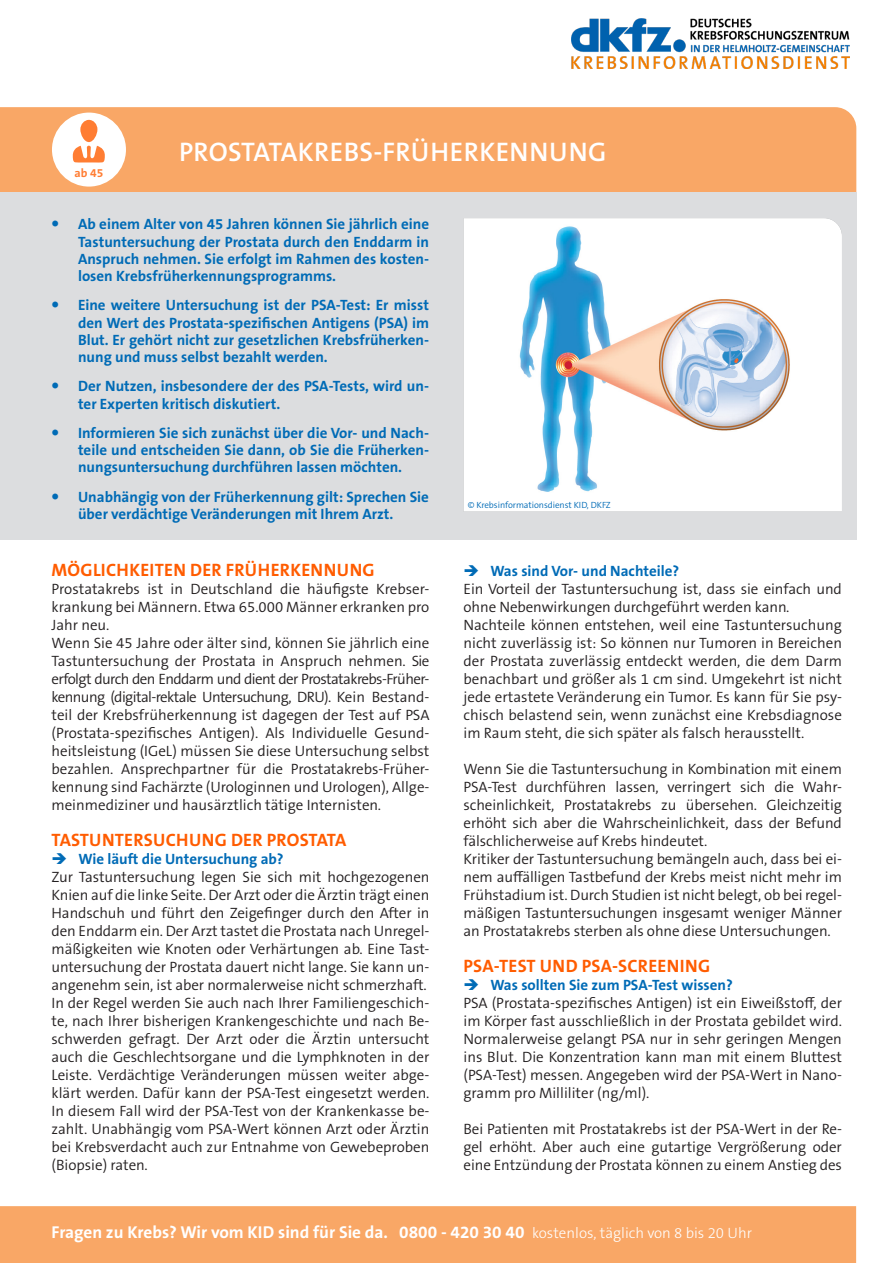
<style>
.page{position:relative;width:893px;height:1263px;background:#fff}
.page>*{position:absolute;margin:0;border:0;box-sizing:border-box;transform-origin:0 0}
.IBlatt_Überschrift{font:600 27px "The Sans B W6";letter-spacing:.015em;color:#fff}
.Headline_Orange_ls{font:700 18px "The Sans B W7";letter-spacing:.015em;color:#ff5c00}
.kurz_und_bündig_ohne{font:700 17.25px "The Sans B W7";color:#fff}
.Fließtext_ls{font:300 15px/18px "The Sans B W4";letter-spacing:-.005em;color:#231f20;text-align:justify}
.Aufzaehlung_Dots_bla{font:700 15px/17.2px "The Sans B W7";color:#006bb6;text-align:justify}
.Aufzaehlung_Blau_ls{font:700 15px "The Sans B W7";color:#006bb6}
.Subline_2{font:700 12px "The Sans B W7";color:#ff7d33}
.Copyright{font:300 9px "The Sans B W4";letter-spacing:-.005em;color:#006bb6}
.s1{font-family:"The Sans B W3";font-weight:300;font-size:15px}
</style>
<div class="page">
<img style="left:571px;top:19px;width:279px;height:50px">
<div style="left:0;top:107px;width:856px;height:85px;background:#f9a766"></div>
<div style="left:0;top:192px;width:857px;height:348px;background:#dcdddf"></div>
<svg style="left:52px;top:113px;width:74px;height:74px"></svg>
<div style="left:54px;top:114px;width:70px;height:70px;background:#fff;border-radius:50%"></div>
<svg style="left:73px;top:120px;width:32px;height:43px"></svg>
<div style="left:464px;top:218px;width:378px;height:293px;background:#fff"></div>
<img style="left:484px;top:224px;width:314px;height:271px">
<div style="left:0;top:1206px;width:856px;height:57px;background:#f9a766"></div>
<p class="Subline_2" style="left:75px;top:166px;width:30px">ab 45</p>
<h1 class="IBlatt_Überschrift" style="left:179px;top:134px;width:429px">PROSTATAKREBS-FRÜHERKENNUNG</h1>
<p class="Aufzaehlung_Dots_bla" style="left:78px;top:216px;width:352px">Ab einem Alter von 45 Jahren können Sie jährlich eine Tastuntersuchung der Prostata durch den Enddarm in Anspruch nehmen. Sie erfolgt im Rahmen des kosten&shy;losen Krebsfrüherkennungsprogramms.</p>
<p class="Aufzaehlung_Dots_bla" style="left:78px;top:297px;width:352px">Eine weitere Untersuchung ist der PSA-Test: Er misst den Wert des Prostata-spezifischen Antigens (PSA) im Blut. Er gehört nicht zur gesetzlichen Krebsfrüherken&shy;nung und muss selbst bezahlt werden.</p>
<p class="Aufzaehlung_Dots_bla" style="left:78px;top:378px;width:352px">Der Nutzen, insbesondere der des PSA-Tests, wird un&shy;ter Experten kritisch diskutiert.</p>
<p class="Aufzaehlung_Dots_bla" style="left:78px;top:424px;width:352px">Informieren Sie sich zunächst über die Vor- und Nach&shy;teile und entscheiden Sie dann, ob Sie die Früherken&shy;nungsuntersuchung durchführen lassen möchten.</p>
<p class="Aufzaehlung_Dots_bla" style="left:78px;top:488px;width:352px">Unabhängig von der Früherkennung gilt: Sprechen Sie über verdächtige Veränderungen mit Ihrem Arzt.</p>
<h2 class="Headline_Orange_ls" style="left:52px;top:558px;width:325px">MÖGLICHKEITEN DER FRÜHERKENNUNG</h2>
<p class="Fließtext_ls" style="left:51px;top:580px;width:379px">Prostatakrebs ist in Deutschland die häufigste Krebser&shy;krankung bei Männern. Etwa 65.000 Männer erkranken pro Jahr neu.</p>
<p class="Fließtext_ls" style="left:51px;top:634px;width:379px">Wenn Sie 45 Jahre oder älter sind, können Sie jährlich eine Tastuntersuchung der Prostata in Anspruch nehmen. Sie erfolgt durch den Enddarm und dient der Prostatakrebs-Früher&shy;kennung (digital-rektale Untersuchung, DRU). Kein Bestand&shy;teil der Krebsfrüherkennung ist dagegen der Test auf PSA (Prostata-spezifisches Antigen). Als Individuelle Gesund&shy;heitsleistung (IGeL) müssen Sie diese Untersuchung selbst bezahlen. Ansprechpartner für die Prostatakrebs-Früher&shy;kennung sind Fachärzte (Urologinnen und Urologen), Allge&shy;meinmediziner und hausärztlich tätige Internisten.</p>
<h2 class="Headline_Orange_ls" style="left:52px;top:828px;width:296px">TASTUNTERSUCHUNG DER PROSTATA</h2>
<p class="Aufzaehlung_Blau_ls" style="left:78px;top:849px;width:207px">Wie läuft die Untersuchung ab?</p>
<p class="Fließtext_ls" style="left:51px;top:868px;width:379px">Zur Tastuntersuchung legen Sie sich mit hochgezogenen Knien auf die linke Seite. Der Arzt oder die Ärztin trägt einen Handschuh und führt den Zeigefinger durch den After in den Enddarm ein. Der Arzt tastet die Prostata nach Unregel&shy;mäßigkeiten wie Knoten oder Verhärtungen ab. Eine Tast&shy;untersuchung der Prostata dauert nicht lange. Sie kann un&shy;angenehm sein, ist aber normalerweise nicht schmerzhaft.</p>
<p class="Fließtext_ls" style="left:51px;top:994px;width:379px">In der Regel werden Sie auch nach Ihrer Familiengeschich&shy;te, nach Ihrer bisherigen Krankengeschichte und nach Be&shy;schwerden gefragt. Der Arzt oder die Ärztin untersucht auch die Geschlechtsorgane und die Lymphknoten in der Leiste. Verdächtige Veränderungen müssen weiter abge&shy;klärt werden. Dafür kann der PSA-Test eingesetzt werden.<br>In diesem Fall wird der PSA-Test von der Krankenkasse be&shy;zahlt. Unabhängig vom PSA-Wert können Arzt oder Ärztin bei Krebsverdacht auch zur Entnahme von Gewebeproben (Biopsie) raten.</p>
<p class="Copyright" style="left:468px;top:500px;width:144px">© Krebsinformationsdienst KID, DKFZ</p>
<p class="Aufzaehlung_Blau_ls" style="left:490px;top:561px;width:190px">Was sind Vor- und Nachteile?</p>
<p class="Fließtext_ls" style="left:463px;top:580px;width:380px">Ein Vorteil der Tastuntersuchung ist, dass sie einfach und ohne Nebenwirkungen durchgeführt werden kann.</p>
<p class="Fließtext_ls" style="left:463px;top:616px;width:380px">Nachteile können entstehen, weil eine Tastuntersuchung nicht zuverlässig ist: So können nur Tumoren in Bereichen der Prostata zuverlässig entdeckt werden, die dem Darm benachbart und größer als 1 cm sind. Umgekehrt ist nicht jede ertastete Veränderung ein Tumor. Es kann für Sie psy&shy;chisch belastend sein, wenn zunächst eine Krebsdiagnose im Raum steht, die sich später als falsch herausstellt.</p>
<p class="Fließtext_ls" style="left:463px;top:760px;width:380px">Wenn Sie die Tastuntersuchung in Kombination mit einem PSA-Test durchführen lassen, verringert sich die Wahr&shy;scheinlichkeit, Prostatakrebs zu übersehen. Gleichzeitig erhöht sich aber die Wahrscheinlichkeit, dass der Befund fälschlicherweise auf Krebs hindeutet.</p>
<p class="Fließtext_ls" style="left:463px;top:850px;width:380px">Kritiker der Tastuntersuchung bemängeln auch, dass bei ei&shy;nem auffälligen Tastbefund der Krebs meist nicht mehr im Frühstadium ist. Durch Studien ist nicht belegt, ob bei regel&shy;mäßigen Tastuntersuchungen insgesamt weniger Männer an Prostatakrebs sterben als ohne diese Untersuchungen.</p>
<h2 class="Headline_Orange_ls" style="left:464px;top:954px;width:248px">PSA-TEST UND PSA-SCREENING</h2>
<p class="Aufzaehlung_Blau_ls" style="left:490px;top:975px;width:244px">Was sollten Sie zum PSA-Test wissen?</p>
<p class="Fließtext_ls" style="left:463px;top:994px;width:380px">PSA (Prostata-spezifisches Antigen) ist ein Eiweißstoff, der im Körper fast ausschließlich in der Prostata gebildet wird.<br>Normalerweise gelangt PSA nur in sehr geringen Mengen ins Blut. Die Konzentration kann man mit einem Bluttest (PSA-Test) messen. Angegeben wird der PSA-Wert in Nano&shy;gramm pro Milliliter (ng/ml).</p>
<p class="Fließtext_ls" style="left:463px;top:1120px;width:380px">Bei Patienten mit Prostatakrebs ist der PSA-Wert in der Re&shy;gel erhöht. Aber auch eine gutartige Vergrößerung oder eine Entzündung der Prostata können zu einem Anstieg des</p>
<p class="kurz_und_bündig_ohne" style="left:51px;top:1220px;width:702px">Fragen zu Krebs? Wir vom KID sind für Sie da. 0800 - 420 30 40 <span class="s1">kostenlos, täglich von 8 bis 20 Uhr</span></p>
</div>
